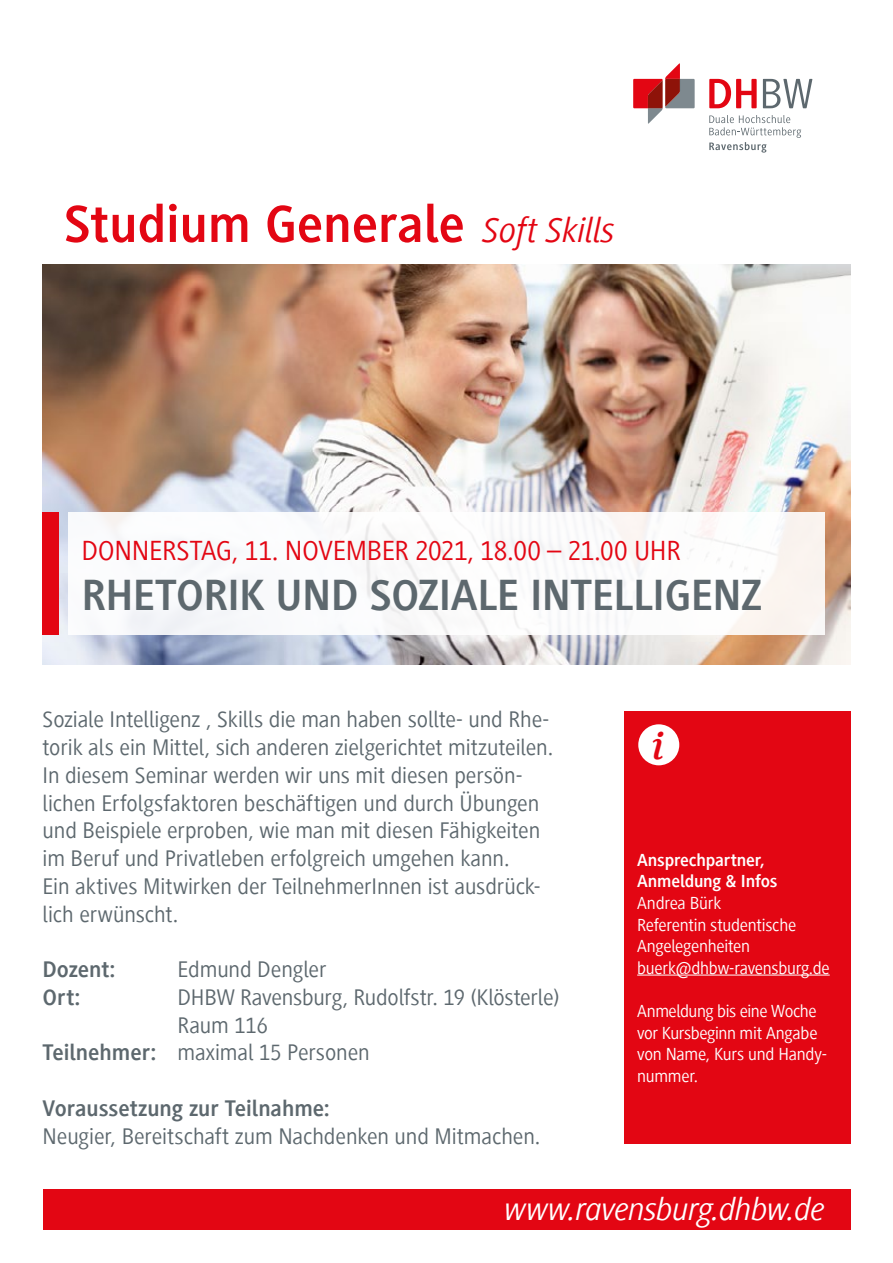
<style>
.page{position:relative;width:893px;height:1263px;background:#fff}
.page>*{position:absolute;margin:0;border:0;box-sizing:border-box;transform-origin:0 0}
.t1{font:700 54px "Generis Sans Com";color:#e30613}
.t2{font:700 45px "Generis Sans Com";letter-spacing:-.015em;color:#5d686e}
.t3{font:italic 700 39px "Generis Serif Com";color:#e30613}
.t4{font:italic 33px "Generis Sans Com";letter-spacing:-.005em;color:#fff}
.t5{font:28.5px "Generis Sans Com";letter-spacing:-.015em;color:#e30613}
.t6{font:23.25px/27.8px "Generis Sans Com";letter-spacing:-.005em;color:#5d686e}
.t7{font:700 23.25px "Generis Sans Com";color:#5d686e}
.t8{font:18px/21.6px "Generis Sans Com";letter-spacing:-.015em;color:#fff}
.t9{font:700 18px/21.6px "Generis Sans Com";letter-spacing:-.01em;color:#fff}
.s1{font-weight:400;font-style:italic;font-size:36px}
.s2{font-weight:700}
</style>
<div class="page">
<img style="left:43px;top:264px;width:807px;height:401px">
<svg style="left:633px;top:63px;width:62px;height:61px"></svg>
<svg style="left:709px;top:79px;width:48px;height:29px"></svg>
<svg style="left:763px;top:79px;width:49px;height:29px"></svg>
<svg style="left:709px;top:115px;width:92px;height:38px"></svg>
<div style="left:624px;top:711px;width:226px;height:433px;background:#e30613"></div>
<div style="left:69px;top:513px;width:756px;height:122px;background:#fff"></div>
<div style="left:43px;top:513px;width:16px;height:122px;background:#e30613"></div>
<hr style="left:637px;top:975px;width:193px;height:1px;background:#fff">
<div style="left:43px;top:1190px;width:807px;height:40px;background:#e30613"></div>
<div style="left:638px;top:724px;width:41px;height:41px;background:#fff;border-radius:50%"></div>
<p class="t1" style="left:64px;top:195px;width:553px">Studium Generale <span class="s1">Soft Skills</span></p>
<p class="t5" style="left:81px;top:535px;width:601px">DONNERSTAG, 11. NOVEMBER 2021, 18.00 – 21.00 UHR</p>
<p class="t2" style="left:81px;top:570px;width:682px">RHETORIK UND SOZIALE INTELLIGENZ</p>
<p class="t6" style="left:43px;top:706px;width:512px">Soziale Intelligenz , Skills die man haben sollte- und Rhe&shy;torik als ein Mittel, sich anderen zielgerichtet mitzuteilen.<br>In diesem Seminar werden wir uns mit diesen persön&shy;lichen Erfolgsfaktoren beschäftigen und durch Übungen und Beispiele erproben, wie man mit diesen Fähigkeiten im Beruf und Privatleben erfolgreich umgehen kann.</p>
<p class="t6" style="left:43px;top:872px;width:500px">Ein aktives Mitwirken der TeilnehmerInnen ist ausdrück&shy;lich erwünscht.</p>
<p class="t7" style="left:43px;top:957px;width:75px">Dozent:</p>
<p class="t6" style="left:178px;top:956px;width:150px">Edmund Dengler</p>
<p class="t7" style="left:43px;top:984px;width:40px">Ort:</p>
<p class="t6" style="left:178px;top:983px;width:384px">DHBW Ravensburg, Rudolfstr. 19 (Klösterle)<br>Raum 116</p>
<p class="t6" style="left:43px;top:1039px;width:329px"><span class="s2">Teilnehmer:</span> maximal 15 Personen</p>
<p class="t7" style="left:43px;top:1095px;width:289px">Voraussetzung zur Teilnahme:</p>
<p class="t6" style="left:43px;top:1122px;width:499px">Neugier, Bereitschaft zum Nachdenken und Mitmachen.</p>
<p class="t3" style="left:653px;top:724px;width:13px">i</p>
<p class="t9" style="left:637px;top:849px;width:142px">Ansprechpartner,<br>Anmeldung &amp; Infos</p>
<p class="t8" style="left:637px;top:892px;width:86px">Andrea Bürk</p>
<p class="t8" style="left:637px;top:914px;width:194px">Referentin studentische<br>Angelegenheiten buerk@dhbw-ravensburg.de</p>
<p class="t8" style="left:637px;top:1000px;width:191px">Anmeldung bis eine Woche vor Kursbeginn mit Angabe von Name, Kurs und Handy&shy;nummer.</p>
<p class="t4" style="left:505px;top:1191px;width:322px">www.ravensburg.dhbw.de</p>
</div>
